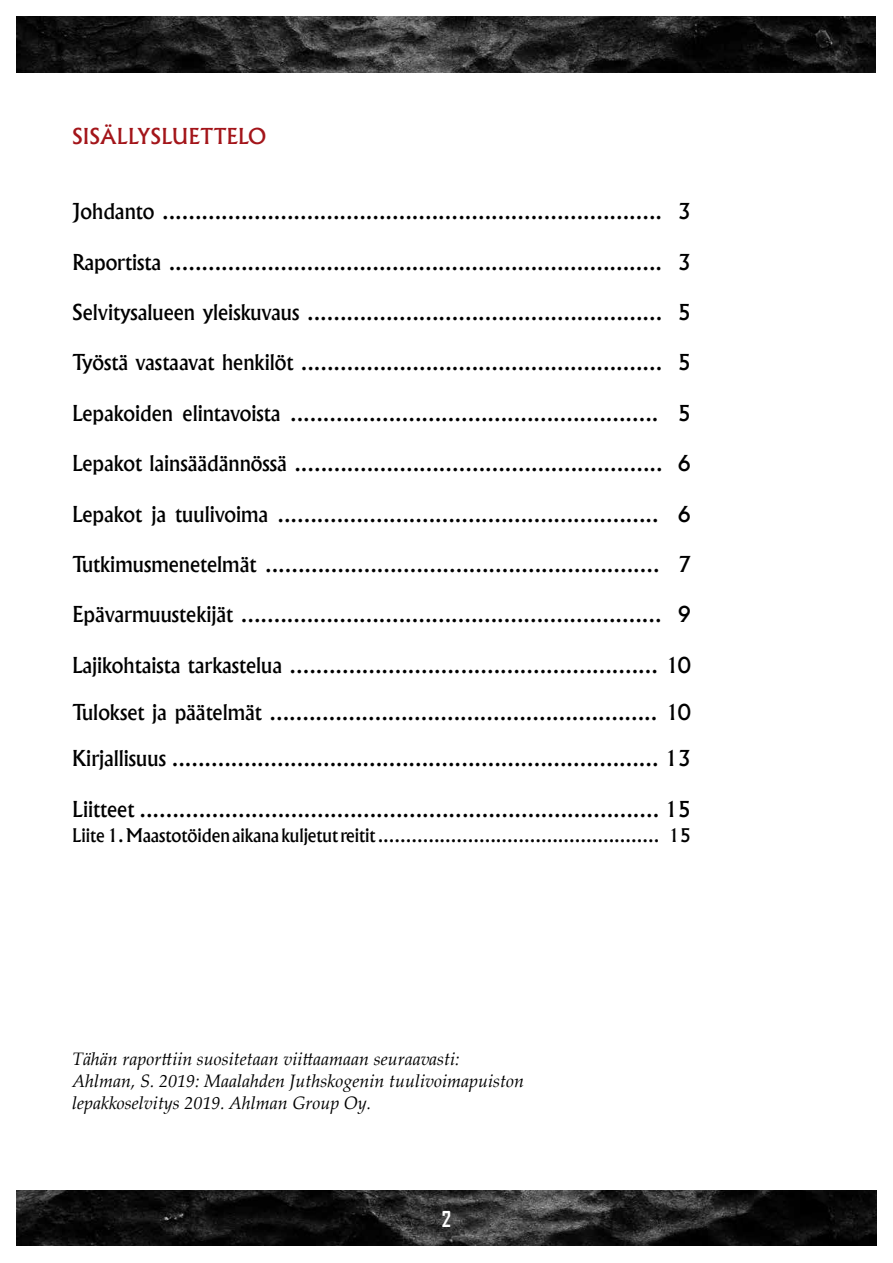
<style>
.page{position:relative;width:893px;height:1263px;background:#fff}
.page>*{position:absolute;margin:0;border:0;box-sizing:border-box;transform-origin:0 0}
.t1{font:500 21px "Albertus";color:#000}
.t2{font:500 21px "Albertus";color:#a3151a}
.t3{font:700 21px "Agency FB";color:#fff}
.t4{font:italic 18px/21.6px "Palatino Linotype";color:#000}
.t5{font:500 18px "Albertus";color:#000}
</style>
<div class="page">
<img style="left:17px;top:1191px;width:859px;height:55px">
<img style="left:17px;top:17px;width:859px;height:55px">
<p class="t2" style="left:72px;top:123px;width:196px">sisällysluettelo</p>
<p class="t1" style="left:72px;top:198px;width:620px">Johdanto ............................................................................ 3</p>
<p class="t1" style="left:72px;top:249px;width:620px">Raportista ........................................................................... 3</p>
<p class="t1" style="left:72px;top:299px;width:620px">Selvitysalueen yleiskuvaus ...................................................... 5</p>
<p class="t1" style="left:72px;top:350px;width:620px">Työstä vastaavat henkilöt ....................................................... 5</p>
<p class="t1" style="left:72px;top:400px;width:620px">Lepakoiden elintavoista ........................................................ 5</p>
<p class="t1" style="left:72px;top:450px;width:620px">Lepakot lainsäädännössä ........................................................ 6</p>
<p class="t1" style="left:72px;top:501px;width:620px">Lepakot ja tuulivoima .......................................................... 6</p>
<p class="t1" style="left:72px;top:551px;width:620px">Tutkimusmenetelmät ............................................................ 7</p>
<p class="t1" style="left:72px;top:602px;width:620px">Epävarmuustekijät ................................................................ 9</p>
<p class="t1" style="left:72px;top:652px;width:620px">Lajikohtaista tarkastelua ........................................................ 10</p>
<p class="t1" style="left:72px;top:699px;width:620px">Tulokset ja päätelmät ........................................................... 10</p>
<p class="t1" style="left:72px;top:746px;width:620px">Kirjallisuus .......................................................................... 13</p>
<p class="t1" style="left:72px;top:796px;width:620px">Liitteet ............................................................................... 15</p>
<p class="t5" style="left:72px;top:824px;width:620px">Liite 1. Maastotöiden aikana kuljetut reitit .................................................. 15</p>
<p class="t4" style="left:72px;top:1048px;width:454px">Tähän raporttiin suositetaan viittaamaan seuraavasti:<br>Ahlman, S. 2019: Maalahden Juthskogenin tuulivoimapuiston lepakkoselvitys 2019. Ahlman Group Oy.</p>
<p class="t3" style="left:442px;top:1206px;width:11px">2</p>
</div>
